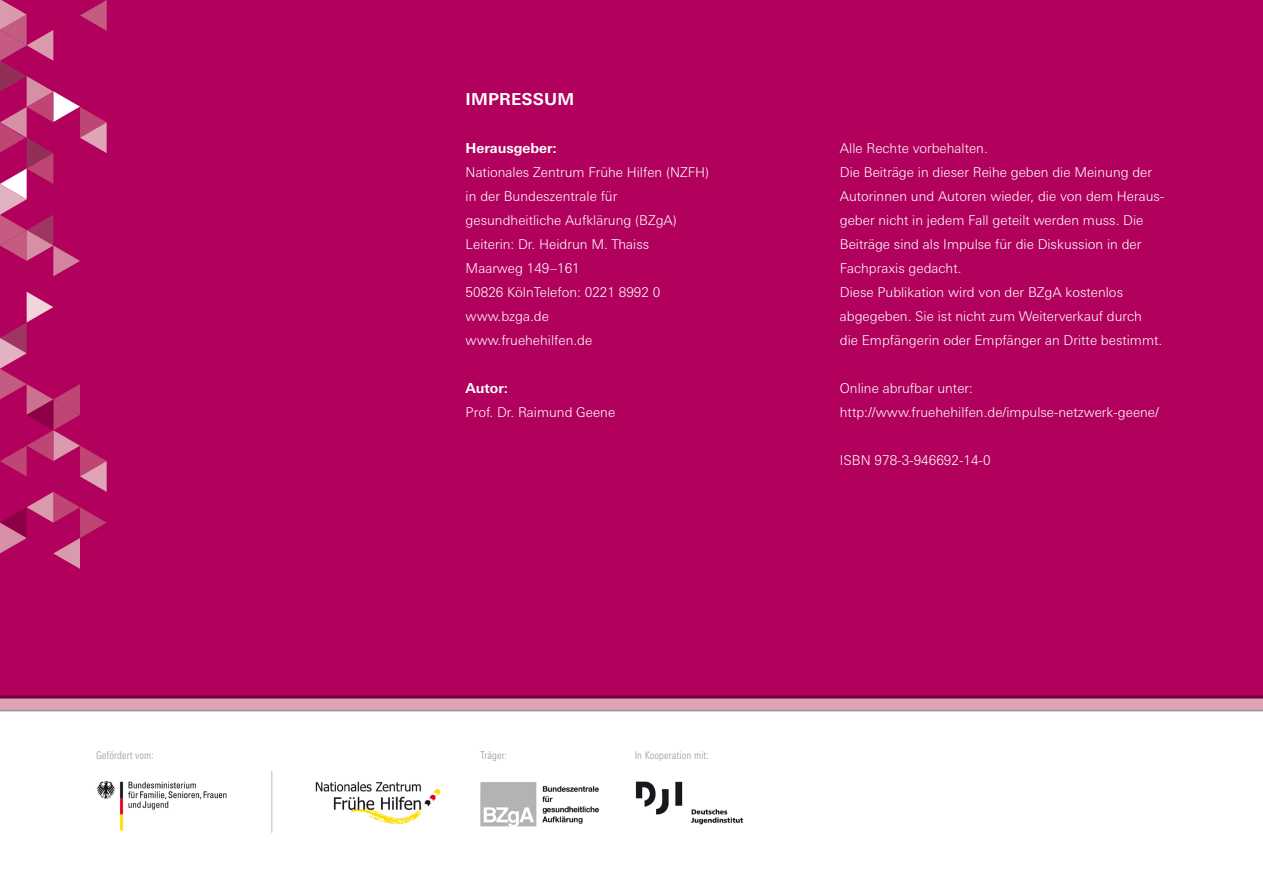
<style>
.page{position:relative;width:1263px;height:893px;background:#fff}
.page>*{position:absolute;margin:0;border:0;box-sizing:border-box;transform-origin:0 0}
.t1{font:700 16.5px "Linotype Univers Basic";letter-spacing:.01em;color:#fff}
.t2{font:700 13.8px "Linotype Univers Basic";color:#fff}
.t3{font:300 13.5px/24px "Linotype Univers Basic";color:#fff}
.t4{font:300 condensed 10.65px "Linotype Univers";letter-spacing:.01em;color:#939598}
</style>
<div class="page">
<img style="left:96px;top:771px;width:648px;height:62px">
<div style="left:0;top:0;width:1263px;height:696px;background:#b1015c"></div>
<div style="left:0;top:698px;width:1263px;height:13px;background:#dfa5b7"></div>
<hr style="left:0;top:695px;width:1263px;height:3px;background:#7a003b">
<hr style="left:0;top:710px;width:1263px;height:1px;background:#939598">
<svg style="left:0;top:292px;width:107px;height:277px"></svg>
<svg style="left:0;top:0;width:107px;height:276px"></svg>
<p class="t1" style="left:466px;top:89px;width:110px">IMPRESSUM</p>
<p class="t2" style="left:466px;top:140px;width:93px">Herausgeber:</p>
<p class="t3" style="left:466px;top:160px;width:245px">Nationales Zentrum Frühe Hilfen (NZFH) in der Bundeszentrale für gesundheitliche Aufklärung (BZgA)<br>Leiterin: Dr. Heidrun M. Thaiss<br>Maarweg 149–161<br>50826 KölnTelefon: 0221 8992 0 www.bzga.de<br>www.fruehehilfen.de</p>
<p class="t2" style="left:466px;top:380px;width:44px">Autor:</p>
<p class="t3" style="left:466px;top:400px;width:151px">Prof. Dr. Raimund Geene</p>
<p class="t4" style="left:96px;top:749px;width:59px">Gefördert vom:</p>
<p class="t4" style="left:480px;top:749px;width:28px">Träger:</p>
<p class="t4" style="left:635px;top:749px;width:76px">In Kooperation mit:</p>
<p class="t3" style="left:840px;top:136px;width:326px">Alle Rechte vorbehalten.<br>Die Beiträge in dieser Reihe geben die Meinung der Autorinnen und Autoren wieder, die von dem Heraus&shy;geber nicht in jedem Fall geteilt werden muss. Die Beiträge sind als Impulse für die Diskussion in der Fachpraxis gedacht.<br>Diese Publikation wird von der BZgA kostenlos abgegeben. Sie ist nicht zum Weiterverkauf durch<br>die Empfängerin oder Empfänger an Dritte bestimmt.</p>
<p class="t3" style="left:840px;top:376px;width:321px">Online abrufbar unter: http://www.fruehehilfen.de/impulse-netzwerk-geene/</p>
<p class="t3" style="left:840px;top:448px;width:152px">ISBN 978-3-946692-14-0</p>
</div>
